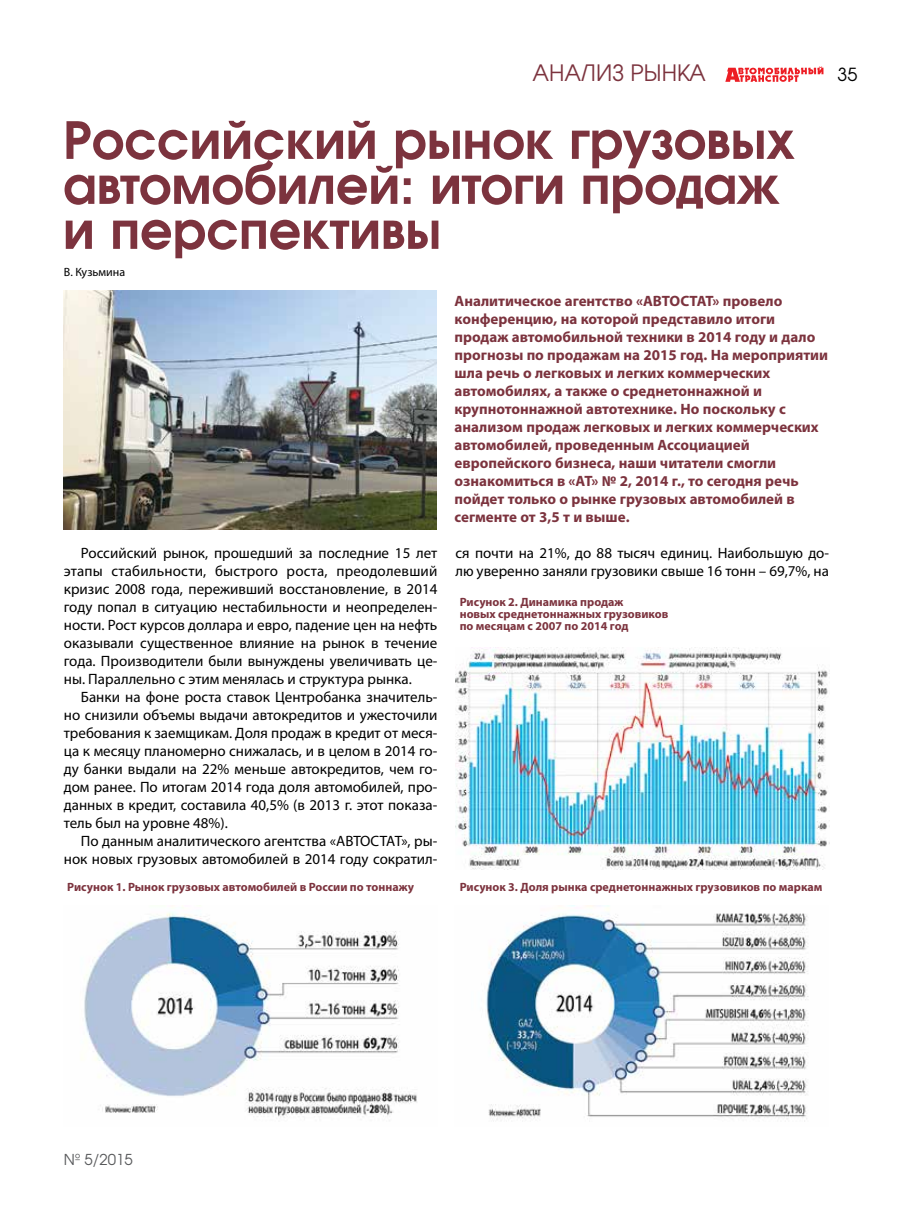
<style>
.page{position:relative;width:915px;height:1212px;background:#fff}
.page>*{position:absolute;margin:0;border:0;box-sizing:border-box;transform-origin:0 0}
.t1{font:700 51px/45px "AG Avalanche C";color:#7c333e}
.t2{font:22.5px "AG Avalanche C";color:#7c333e}
.t3{font:18px "AG Avalanche C";color:#000}
.t4{font:15px/18px "Myriad Pro";color:#000;text-align:justify}
.t5{font:700 15px/18px "Myriad Pro";color:#7c333e}
.t6{font:15px "AG Avalanche C";color:#58595b}
.t7{font:700 12px/12px "Myriad Pro";color:#7c333e}
.t8{font:12px "Myriad Pro";color:#000}
</style>
<div class="page">
<svg style="left:725px;top:66px;width:98px;height:16px"></svg>
<img style="left:84px;top:905px;width:333px;height:213px">
<img style="left:486px;top:905px;width:323px;height:217px">
<img style="left:455px;top:647px;width:373px;height:222px">
<img style="left:63px;top:291px;width:373px;height:239px">
<h2 class="t2" style="left:532px;top:59px;width:175px">АНАЛИЗ РЫНКА</h2>
<p class="t3" style="left:837px;top:63px;width:21px">35</p>
<h1 class="t1" style="left:63px;top:116px;width:733px">Российский рынок грузовых автомобилей: итоги продаж и перспективы</h1>
<p class="t8" style="left:64px;top:265px;width:63px">В. Кузьмина</p>
<p class="t5" style="left:454px;top:291px;width:375px">Аналитическое агентство «АВТОСТАТ» провело конференцию, на которой представило итоги продаж автомобильной техники в 2014 году и дало прогнозы по продажам на 2015 год. На мероприятии шла речь о легковых и легких коммерческих автомобилях, а также о среднетоннажной и крупнотоннажной автотехнике. Но поскольку с анализом продаж легковых и легких коммерческих автомобилей, проведенным Ассоциацией европейского бизнеса, наши читатели смогли ознакомиться в «АТ» № 2, 2014 г., то сегодня речь пойдет только о рынке грузовых автомобилей в сегменте от 3,5 т и выше.</p>
<p class="t4" style="left:64px;top:544px;width:375px;text-indent:17px">Российский рынок, прошедший за последние 15 лет этапы стабильности, быстрого роста, преодолевший кризис 2008 года, переживший восстановление, в 2014 году попал в ситуацию нестабильности и неопределен&shy;ности. Рост курсов доллара и евро, падение цен на нефть оказывали существенное влияние на рынок в течение года. Производители были вынуждены увеличивать це&shy;ны. Параллельно с этим менялась и структура рынка.</p>
<p class="t4" style="left:64px;top:688px;width:375px;text-indent:17px">Банки на фоне роста ставок Центробанка значитель&shy;но снизили объемы выдачи автокредитов и ужесточили требования к заемщикам. Доля продаж в кредит от меся&shy;ца к месяцу планомерно снижалась, и в целом в 2014 го&shy;ду банки выдали на 22% меньше автокредитов, чем го&shy;дом ранее. По итогам 2014 года доля автомобилей, про&shy;данных в кредит, составила 40,5% (в 2013 г. этот показа&shy;тель был на уровне 48%).</p>
<p class="t4" style="left:64px;top:832px;width:375px;text-align:right">По данным аналитического агентства «АВТОСТАТ», ры&shy;нок новых грузовых автомобилей в 2014 году сократил-</p>
<p class="t4" style="left:455px;top:544px;width:375px">ся почти на 21%, до 88 тысяч единиц. Наибольшую до&shy;лю уверенно заняли грузовики свыше 16 тонн – 69,7%, на</p>
<p class="t7" style="left:459px;top:595px;width:210px">Рисунок 2. Динамика продаж<br>новых среднетоннажных грузовиков по месяцам с 2007 по 2014 год</p>
<p class="t7" style="left:67px;top:880px;width:348px">Рисунок 1. Рынок грузовых автомобилей в России по тоннажу</p>
<p class="t7" style="left:459px;top:880px;width:364px">Рисунок 3. Доля рынка среднетоннажных грузовиков по маркам</p>
<p class="t6" style="left:64px;top:1150px;width:70px">№ 5/2015</p>
</div>
